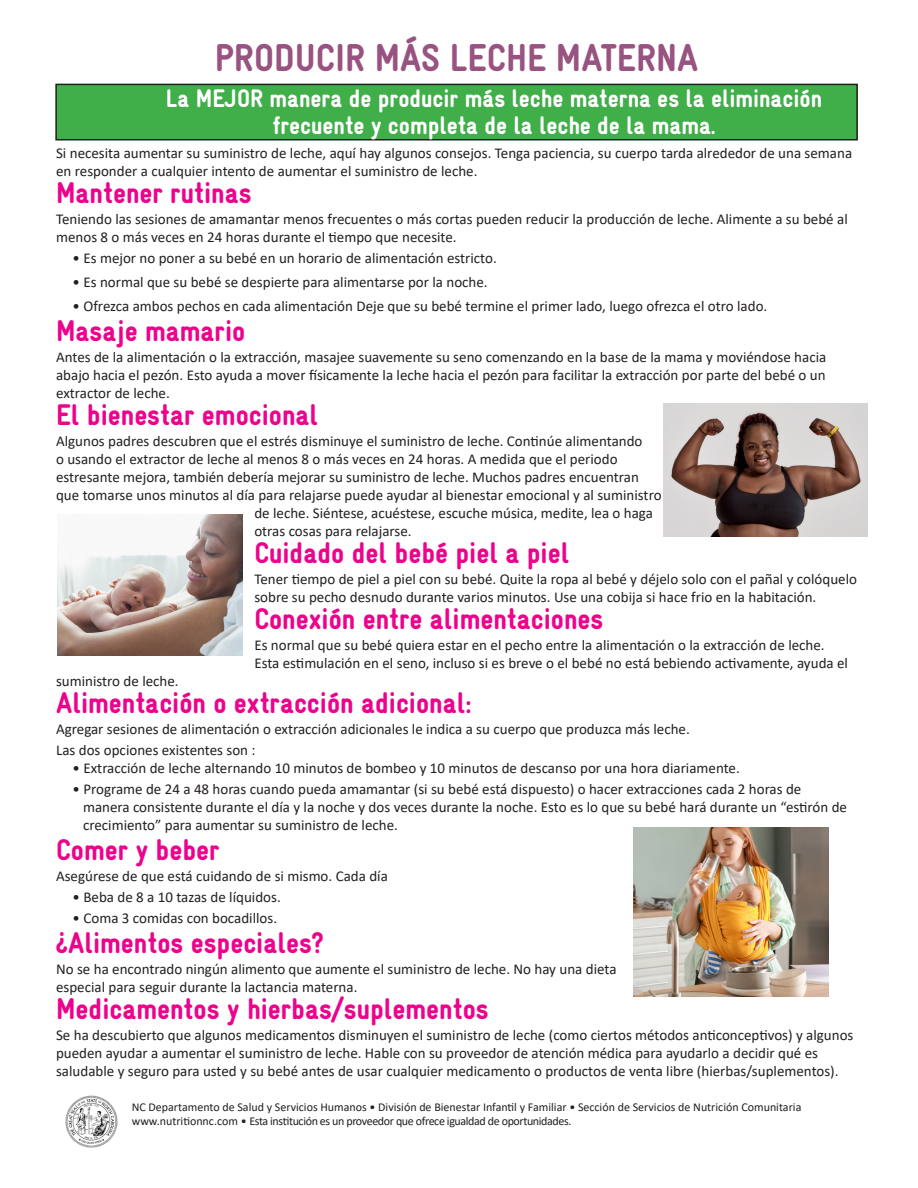
<style>
.page{position:relative;width:918px;height:1188px;background:#fff}
.page>*{position:absolute;margin:0;border:0;box-sizing:border-box;transform-origin:0 0}
.Head{font:900 39px "WIC Gravur Condensed";color:#985381}
.subhead_SPA{font:900 30px "WIC Gravur Condensed";color:#ed028c}
.Green_bg{font:900 25.5px/27px "WIC Gravur Condensed";color:#fff;text-align:center}
.t1{font:15px/18px "Calibri";color:#231f20}
.t2{font:12px "Calibri";color:#231f20}
.t3{font:12px "Calibri";letter-spacing:-.03em;color:#231f20}
</style>
<div class="page">
<img style="left:663px;top:404px;width:205px;height:132px">
<img style="left:58px;top:515px;width:184px;height:140px">
<img style="left:634px;top:828px;width:195px;height:168px">
<img style="left:66px;top:1096px;width:52px;height:51px">
<div style="left:56px;top:84px;width:801px;height:56px;background:#40ae49"></div>
<div style="left:55px;top:84px;width:803px;height:57px;border:2px solid #231f20"></div>
<p class="Head" style="left:215px;top:36px;width:485px">PRODUCIR MÁS LECHE MATERNA</p>
<p class="Green_bg" style="left:166px;top:85px;width:658px">La MEJOR manera de producir más leche materna es la eliminación frecuente y completa de la leche de la mama.</p>
<p class="t1" style="left:56px;top:144px;width:798px">Si necesita aumentar su suministro de leche, aquí hay algunos consejos. Tenga paciencia, su cuerpo tarda alrededor de una semana en responder a cualquier intento de aumentar el suministro de leche.</p>
<p class="subhead_SPA" style="left:56px;top:176px;width:197px">Mantener rutinas</p>
<p class="t1" style="left:56px;top:210px;width:793px">Teniendo las sesiones de amamantar menos frecuentes o más cortas pueden reducir la producción de leche. Alimente a su bebé al menos 8 o más veces en 24 horas durante el tiempo que necesite.</p>
<p class="t1" style="left:73px;top:249px;width:426px">• Es mejor no poner a su bebé en un horario de alimentación estricto.</p>
<p class="t1" style="left:73px;top:273px;width:417px">• Es normal que su bebé se despierte para alimentarse por la noche.</p>
<p class="t1" style="left:73px;top:297px;width:696px">• Ofrezca ambos pechos en cada alimentación Deje que su bebé termine el primer lado, luego ofrezca el otro lado.</p>
<p class="subhead_SPA" style="left:56px;top:314px;width:191px">Masaje mamario</p>
<p class="t1" style="left:56px;top:348px;width:772px;text-align:justify">Antes de la alimentación o la extracción, masajee suavemente su seno comenzando en la base de la mama y moviéndose hacia abajo hacia el pezón. Esto ayuda a mover físicamente la leche hacia el pezón para facilitar la extracción por parte del bebé o un extractor de leche.</p>
<p class="subhead_SPA" style="left:56px;top:398px;width:264px">El bienestar emocional</p>
<p class="t1" style="left:56px;top:432px;width:588px">Algunos padres descubren que el estrés disminuye el suministro de leche. Continúe alimentando</p>
<p class="t1" style="left:56px;top:450px;width:563px">o usando el extractor de leche al menos 8 o más veces en 24 horas. A medida que el periodo</p>
<p class="t1" style="left:56px;top:468px;width:584px">estresante mejora, también debería mejorar su suministro de leche. Muchos padres encuentran</p>
<p class="t1" style="left:56px;top:486px;width:607px">que tomarse unos minutos al día para relajarse puede ayudar al bienestar emocional y al suministro</p>
<p class="t1" style="left:254px;top:504px;width:400px">de leche. Siéntese, acuéstese, escuche música, medite, lea o haga</p>
<p class="t1" style="left:254px;top:522px;width:159px">otras cosas para relajarse.</p>
<p class="subhead_SPA" style="left:254px;top:536px;width:316px">Cuidado del bebé piel a piel</p>
<p class="t1" style="left:254px;top:570px;width:604px">Tener tiempo de piel a piel con su bebé. Quite la ropa al bebé y déjelo solo con el pañal y colóquelo sobre su pecho desnudo durante varios minutos. Use una cobija si hace frio en la habitación.</p>
<p class="subhead_SPA" style="left:254px;top:602px;width:351px">Conexión entre alimentaciones</p>
<p class="t1" style="left:254px;top:636px;width:595px">Es normal que su bebé quiera estar en el pecho entre la alimentación o la extracción de leche.<br>Esta estimulación en el seno, incluso si es breve o el bebé no está bebiendo activamente, ayuda el</p>
<p class="t1" style="left:56px;top:672px;width:124px">suministro de leche.</p>
<p class="subhead_SPA" style="left:56px;top:686px;width:417px">Alimentación o extracción adicional:</p>
<p class="t1" style="left:56px;top:720px;width:635px">Agregar sesiones de alimentación o extracción adicionales le indica a su cuerpo que produzca más leche.</p>
<p class="t1" style="left:56px;top:741px;width:201px">Las dos opciones existentes son :</p>
<p class="t1" style="left:73px;top:759px;width:669px">• Extracción de leche alternando 10 minutos de bombeo y 10 minutos de descanso por una hora diariamente.</p>
<p class="t1" style="left:83px;top:780px;width:766px;text-indent:-10px">• Programe de 24 a 48 horas cuando pueda amamantar (si su bebé está dispuesto) o hacer extracciones cada 2 horas de manera consistente durante el día y la noche y dos veces durante la noche. Esto es lo que su bebé hará durante un “estirón de crecimiento” para aumentar su suministro de leche.</p>
<p class="subhead_SPA" style="left:56px;top:833px;width:165px">Comer y beber</p>
<p class="t1" style="left:56px;top:867px;width:333px">Asegúrese de que está cuidando de si mismo. Cada día</p>
<p class="t1" style="left:73px;top:888px;width:210px">• Beba de 8 a 10 tazas de líquidos.</p>
<p class="t1" style="left:73px;top:909px;width:206px">• Coma 3 comidas con bocadillos.</p>
<p class="subhead_SPA" style="left:56px;top:926px;width:269px">¿Alimentos especiales?</p>
<p class="t1" style="left:56px;top:960px;width:562px">No se ha encontrado ningún alimento que aumente el suministro de leche. No hay una dieta especial para seguir durante la lactancia materna.</p>
<p class="subhead_SPA" style="left:56px;top:992px;width:434px">Medicamentos y hierbas/suplementos</p>
<p class="t1" style="left:56px;top:1026px;width:799px">Se ha descubierto que algunos medicamentos disminuyen el suministro de leche (como ciertos métodos anticonceptivos) y algunos pueden ayudar a aumentar el suministro de leche. Hable con su proveedor de atención médica para ayudarlo a decidir qué es saludable y seguro para usted y su bebé antes de usar cualquier medicamento o productos de venta libre (hierbas/suplementos).</p>
<p class="t2" style="left:132px;top:1099px;width:671px">NC Departamento de Salud y Servicios Humanos • División de Bienestar Infantil y Familiar • Sección de Servicios de Nutrición Comunitaria</p>
<p class="t3" style="left:132px;top:1113px;width:441px">www.nutritionnc.com • Esta institución es un proveedor que ofrece igualdad de oportunidades.</p>
</div>
